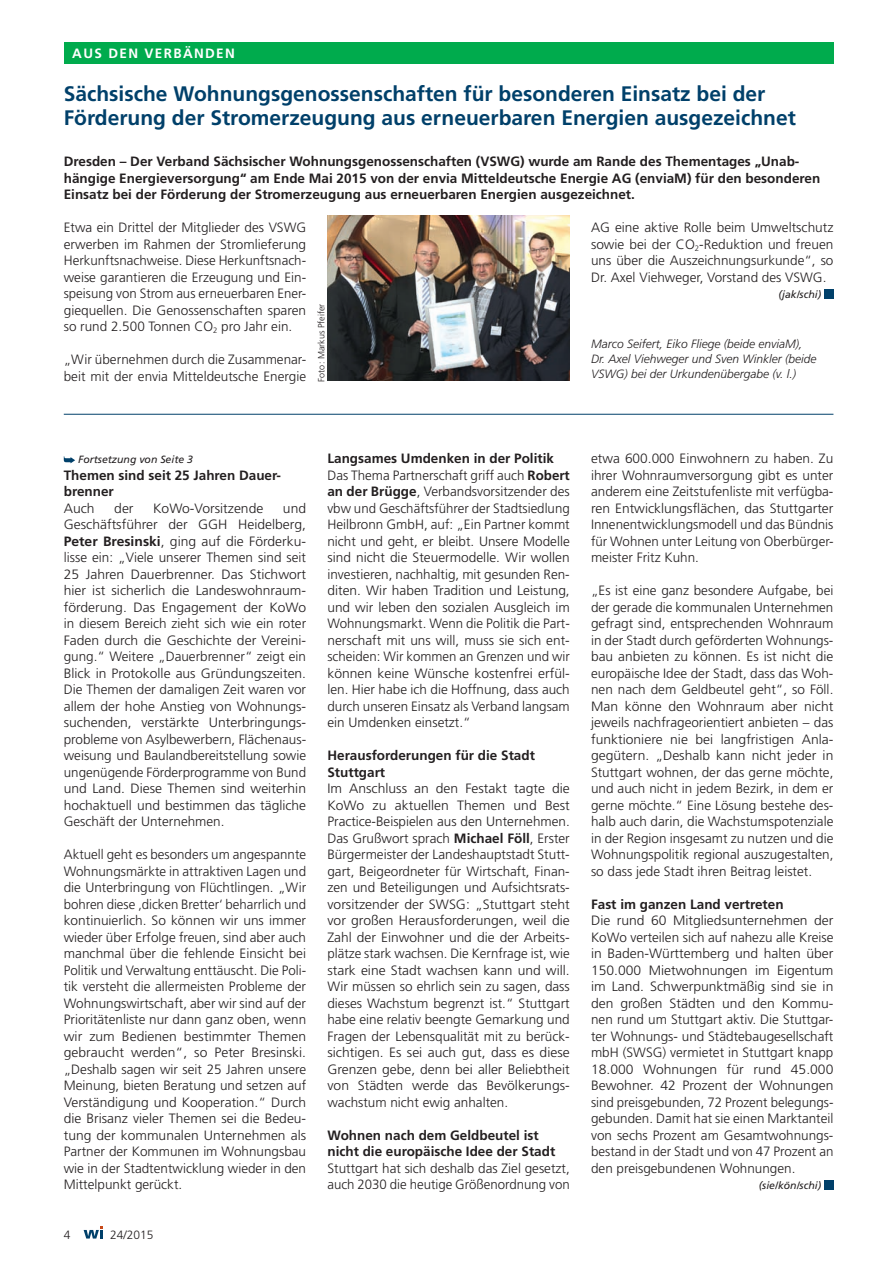
<style>
.page{position:relative;width:893px;height:1263px;background:#fff}
.page>*{position:absolute;margin:0;border:0;box-sizing:border-box;transform-origin:0 0}
.t1{font:700 21px/24px "Frutiger";color:#00406a}
.t2{font:300 13.5px/16.5px "Frutiger";color:#231f20;text-align:justify}
.t3{font:700 13.5px/16.5px "Frutiger";color:#231f20}
.t4{font:700 13.5px "Frutiger";letter-spacing:.1em;color:#fff}
.t5{font:italic 300 12px/15px "Frutiger";color:#231f20}
.t6{font:300 12px "Frutiger";color:#231f20}
.t7{font:italic 10.5px "Frutiger";color:#231f20}
.t8{font:300 9px "Frutiger";color:#231f20}
.s1{font-weight:700}
</style>
<div class="page">
<div style="left:64px;top:43px;width:769px;height:21px;background:#00ab4d"></div>
<div style="left:824px;top:289px;width:9px;height:9px;background:#00406a"></div>
<img style="left:327px;top:216px;width:243px;height:165px">
<hr style="left:64px;top:414px;width:769px;height:1px;background:#00406a">
<div style="left:824px;top:1180px;width:9px;height:9px;background:#00406a"></div>
<svg style="left:64px;top:456px;width:11px;height:7px"></svg>
<svg style="left:84px;top:1226px;width:19px;height:12px"></svg>
<p class="t4" style="left:72px;top:46px;width:164px">AUS DEN VERBÄNDEN</p>
<h1 class="t1" style="left:64px;top:82px;width:734px">Sächsische Wohnungsgenossenschaften für besonderen Einsatz bei der<br>Förderung der Stromerzeugung aus erneuerbaren Energien ausgezeichnet</h1>
<p class="t3" style="left:64px;top:153px;width:758px">Dresden – Der Verband Sächsischer Wohnungsgenossenschaften (VSWG) wurde am Rande des Thementages „Unab&shy;hängige Energieversorgung“ am Ende Mai 2015 von der envia Mitteldeutsche Energie AG (enviaM) für den besonderen<br>Einsatz bei der Förderung der Stromerzeugung aus erneuerbaren Energien ausgezeichnet.</p>
<p class="t2" style="left:64px;top:220px;width:244px">Etwa ein Drittel der Mitglieder des VSWG erwerben im Rahmen der Stromlieferung Herkunftsnachweise. Diese Herkunftsnach&shy;weise garantieren die Erzeugung und Ein&shy;speisung von Strom aus erneuerbaren Ener&shy;giequellen. Die Genossenschaften sparen so rund 2.500 Tonnen CO<sub>2</sub> pro Jahr ein.</p>
<p class="t2" style="left:64px;top:352px;width:244px">„Wir übernehmen durch die Zusammenar&shy;beit mit der envia Mitteldeutsche Energie</p>
<p class="t2" style="left:591px;top:220px;width:244px">AG eine aktive Rolle beim Umweltschutz sowie bei der CO<sub>2</sub>-Reduktion und freuen uns über die Auszeichnungsurkunde“, so Dr. Axel Viehweger, Vorstand des VSWG.</p>
<p class="t7" style="left:779px;top:289px;width:44px">(jak/schi)</p>
<p class="t5" style="left:591px;top:336px;width:227px">Marco Seifert, Eiko Fliege (beide enviaM),<br>Dr. Axel Viehweger und Sven Winkler (beide<br>VSWG) bei der Urkundenübergabe (v. l.)</p>
<p class="t8" style="left:316px;top:381px;width:79px;rotate:-90deg">Foto: Markus Pfeifer</p>
<p class="t7" style="left:78px;top:454px;width:116px">Fortsetzung von Seite 3</p>
<p class="t3" style="left:64px;top:467px;width:219px">Themen sind seit 25 Jahren Dauer&shy;brenner</p>
<p class="t2" style="left:64px;top:500px;width:32px">Auch</p>
<p class="t2" style="left:114px;top:500px;width:21px">der</p>
<p class="t2" style="left:153px;top:500px;width:112px">KoWo-Vorsitzende</p>
<p class="t2" style="left:64px;top:500px;width:244px;text-indent:219px">und Geschäftsführer der GGH Heidelberg, <span class="s1">Peter Bresinski</span>, ging auf die Förderku&shy;lisse ein: „Viele unserer Themen sind seit 25 Jahren Dauerbrenner. Das Stichwort hier ist sicherlich die Landeswohnraum&shy;förderung. Das Engagement der KoWo in diesem Bereich zieht sich wie ein roter Faden durch die Geschichte der Vereini&shy;gung.“ Weitere „Dauerbrenner“ zeigt ein Blick in Protokolle aus Gründungszeiten.<br>Die Themen der damaligen Zeit waren vor allem der hohe Anstieg von Wohnungs&shy;suchenden, verstärkte Unterbringungs&shy;probleme von Asylbewerbern, Flächenaus&shy;weisung und Baulandbereitstellung sowie ungenügende Förderprogramme von Bund und Land. Diese Themen sind weiterhin hochaktuell und bestimmen das tägliche Geschäft der Unternehmen.</p>
<p class="t2" style="left:64px;top:847px;width:244px">Aktuell geht es besonders um angespannte Wohnungsmärkte in attraktiven Lagen und die Unterbringung von Flüchtlingen. „Wir bohren diese ‚dicken Bretter‘ beharrlich und kontinuierlich. So können wir uns immer wieder über Erfolge freuen, sind aber auch manchmal über die fehlende Einsicht bei Politik und Verwaltung enttäuscht. Die Poli&shy;tik versteht die allermeisten Probleme der Wohnungswirtschaft, aber wir sind auf der Prioritätenliste nur dann ganz oben, wenn wir zum Bedienen bestimmter Themen gebraucht werden“, so Peter Bresinski. „Deshalb sagen wir seit 25 Jahren unsere Meinung, bieten Beratung und setzen auf Verständigung und Kooperation.“ Durch die Brisanz vieler Themen sei die Bedeu&shy;tung der kommunalen Unternehmen als Partner der Kommunen im Wohnungsbau wie in der Stadtentwicklung wieder in den Mittelpunkt gerückt.</p>
<p class="t6" style="left:64px;top:1227px;width:8px">4</p>
<p class="t6" style="left:110px;top:1227px;width:45px">24/2015</p>
<p class="t2" style="left:327px;top:451px;width:244px;text-align:left"><span class="s1">Langsames Umdenken in der Politik </span>Das Thema Partnerschaft griff auch <span class="s1">Robert an der Brügge</span>, Verbandsvorsitzender des vbw und Geschäftsführer der Stadtsiedlung Heilbronn GmbH, auf: „Ein Partner kommt nicht und geht, er bleibt. Unsere Modelle sind nicht die Steuermodelle. Wir wollen investieren, nachhaltig, mit gesunden Ren&shy;diten. Wir haben Tradition und Leistung, und wir leben den sozialen Ausgleich im Wohnungsmarkt. Wenn die Politik die Part&shy;nerschaft mit uns will, muss sie sich ent&shy;scheiden: Wir kommen an Grenzen und wir können keine Wünsche kostenfrei erfül&shy;len. Hier habe ich die Hoffnung, dass auch durch unseren Einsatz als Verband langsam ein Umdenken einsetzt.“</p>
<p class="t3" style="left:327px;top:747px;width:209px">Herausforderungen für die Stadt<br>Stuttgart</p>
<p class="t2" style="left:327px;top:781px;width:244px">Im Anschluss an den Festakt tagte die KoWo zu aktuellen Themen und Best Practice-Beispielen aus den Unternehmen.<br>Das Grußwort sprach <span class="s1">Michael Föll</span>, Erster Bürgermeister der Landeshauptstadt Stutt&shy;gart, Beigeordneter für Wirtschaft, Finan&shy;zen und Beteiligungen und Aufsichtsrats&shy;vorsitzender der SWSG: „Stuttgart steht vor großen Herausforderungen, weil die Zahl der Einwohner und die der Arbeits&shy;plätze stark wachsen. Die Kernfrage ist, wie stark eine Stadt wachsen kann und will.<br>Wir müssen so ehrlich sein zu sagen, dass dieses Wachstum begrenzt ist.“ Stuttgart habe eine relativ beengte Gemarkung und Fragen der Lebensqualität mit zu berück&shy;sichtigen. Es sei auch gut, dass es diese Grenzen gebe, denn bei aller Beliebtheit von Städten werde das Bevölkerungs&shy;wachstum nicht ewig anhalten.</p>
<p class="t3" style="left:327px;top:1127px;width:229px">Wohnen nach dem Geldbeutel ist nicht die europäische Idee der Stadt</p>
<p class="t2" style="left:327px;top:1160px;width:244px">Stuttgart hat sich deshalb das Ziel gesetzt, auch 2030 die heutige Größenordnung von</p>
<p class="t2" style="left:591px;top:451px;width:244px">etwa 600.000 Einwohnern zu haben. Zu ihrer Wohnraumversorgung gibt es unter anderem eine Zeitstufenliste mit verfügba&shy;ren Entwicklungsflächen, das Stuttgarter Innenentwicklungsmodell und das Bündnis für Wohnen unter Leitung von Oberbürger&shy;meister Fritz Kuhn.</p>
<p class="t2" style="left:591px;top:583px;width:244px">„Es ist eine ganz besondere Aufgabe, bei der gerade die kommunalen Unternehmen gefragt sind, entsprechenden Wohnraum in der Stadt durch geförderten Wohnungs&shy;bau anbieten zu können. Es ist nicht die europäische Idee der Stadt, dass das Woh&shy;nen nach dem Geldbeutel geht“, so Föll.<br>Man könne den Wohnraum aber nicht jeweils nachfrageorientiert anbieten – das funktioniere nie bei langfristigen Anla&shy;gegütern. „Deshalb kann nicht jeder in Stuttgart wohnen, der das gerne möchte, und auch nicht in jedem Bezirk, in dem er gerne möchte.“ Eine Lösung bestehe des&shy;halb auch darin, die Wachstumspotenziale in der Region insgesamt zu nutzen und die Wohnungspolitik regional auszugestalten, so dass jede Stadt ihren Beitrag leistet.</p>
<p class="t3" style="left:591px;top:896px;width:194px">Fast im ganzen Land vertreten</p>
<p class="t2" style="left:591px;top:913px;width:244px">Die rund 60 Mitgliedsunternehmen der KoWo verteilen sich auf nahezu alle Kreise in Baden-Württemberg und halten über 150.000 Mietwohnungen im Eigentum im Land. Schwerpunktmäßig sind sie in den großen Städten und den Kommu&shy;nen rund um Stuttgart aktiv. Die Stuttgar&shy;ter Wohnungs- und Städtebaugesellschaft mbH (SWSG) vermietet in Stuttgart knapp 18.000 Wohnungen für rund 45.000<br>Bewohner. 42 Prozent der Wohnungen sind preisgebunden, 72 Prozent belegungs&shy;gebunden. Damit hat sie einen Marktanteil von sechs Prozent am Gesamtwohnungs&shy;bestand in der Stadt und von 47 Prozent an den preisgebundenen Wohnungen.</p>
<p class="t7" style="left:759px;top:1180px;width:64px">(sie/kön/schi)</p>
</div>
